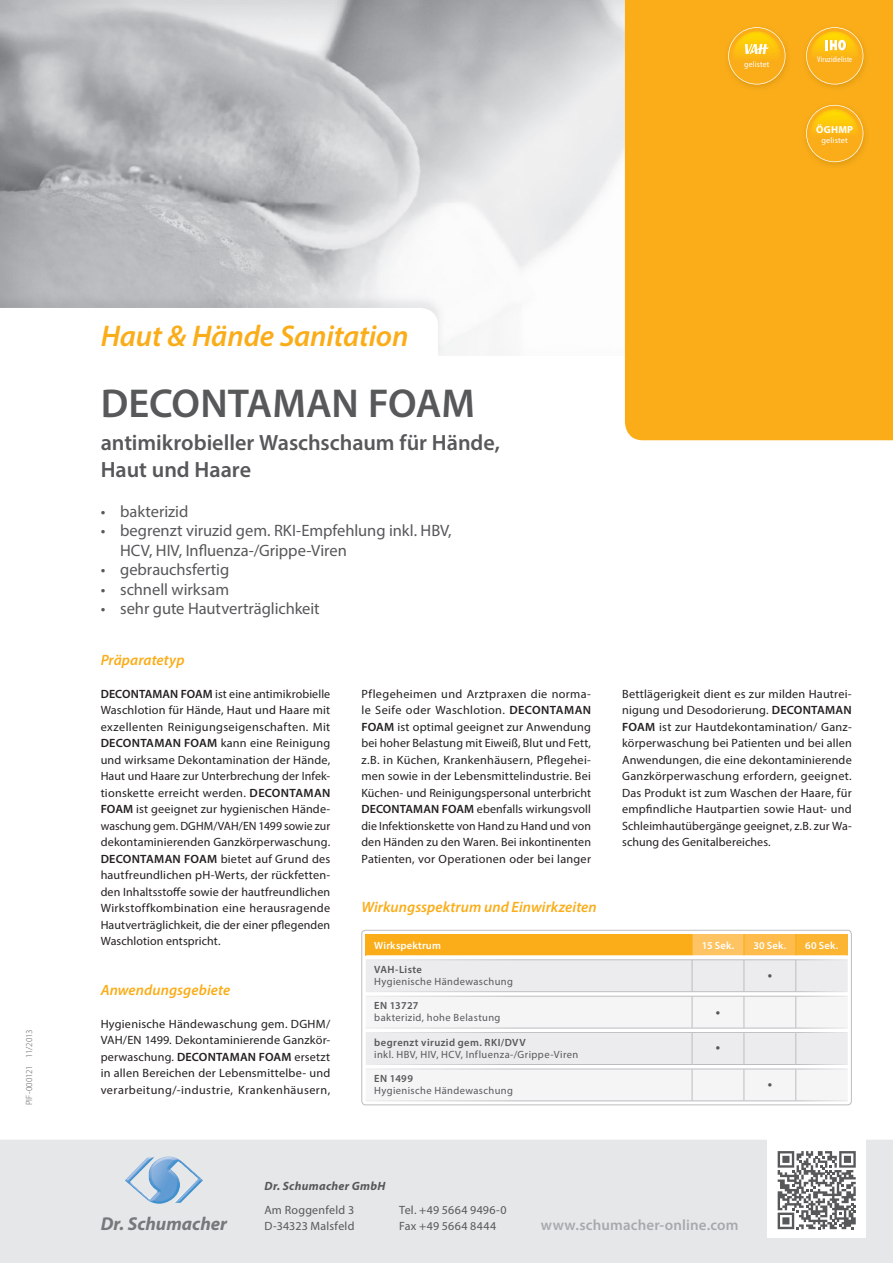
<style>
.page{position:relative;width:893px;height:1263px;background:#fff}
.page>*{position:absolute;margin:0;border:0;box-sizing:border-box;transform-origin:0 0}
.t1{font:600 40.5px "Myriad Pro";color:#57585a}
.t2{font:italic 600 30px "Myriad Pro";letter-spacing:-.005em;color:#faad19}
.t3{font:600 22.2px/26.5px "Myriad Pro";letter-spacing:-.005em;color:#57585a}
.t4{font:italic 700 18.6px "Myriad Pro";color:#76787b}
.t5{font:16.5px/19.5px "Myriad Pro";color:#57585a}
.t6{font:italic 600 15px "Myriad Pro";letter-spacing:.005em;color:#faad19}
.t7{font:600 15px "Myriad Pro";letter-spacing:.01em;color:#a8a9ad}
.t8{font:12px/16.5px "Myriad Pro";letter-spacing:.01em;color:#231f20;text-align:justify}
.t9{font:12px/16.5px "Myriad Pro";letter-spacing:.02em;color:#57585a}
.t10{font:italic 700 12px "Myriad Pro";letter-spacing:.03em;color:#57585a}
.t11{font:900 12px "Myriad Pro";color:#57585a}
.t12{font:10.5px "Myriad Pro";letter-spacing:.04em;color:#57585a}
.t13{font:600 10.5px "Myriad Pro";letter-spacing:.04em;color:#57585a}
.t14{font:600 10.5px "Myriad Pro";letter-spacing:.02em;color:#fff}
.t15{font:700 10.2px "Myriad Pro";letter-spacing:.02em;color:#fff}
.t16{font:300 9px "Myriad Pro";letter-spacing:-.03em;color:#57585a}
.t17{font:condensed 8.25px "Myriad Pro";letter-spacing:.02em;color:#fff}
.t18{font:8.25px "Myriad Pro";letter-spacing:.02em;color:#fff;scale:.95 1}
.t19{font:8.25px "Myriad Pro";letter-spacing:.02em;color:#fff}
.s1{font-weight:600}
</style>
<div class="page">
<img style="left:0;top:0;width:521px;height:294px">
<img style="left:521px;top:0;width:104px;height:355px">
<div style="left:625px;top:0;width:268px;height:440px;background:#faad19"></div>
<div style="left:0;top:1140px;width:893px;height:123px;background:#e6e7e9"></div>
<div style="left:767px;top:1140px;width:99px;height:98px;background:#fff"></div>
<svg style="left:778px;top:1151px;width:78px;height:78px"></svg>
<img style="left:724px;top:25px;width:67px;height:66px">
<svg style="left:728px;top:27px;width:57px;height:57px;background:#fab926"></svg>
<img style="left:802px;top:102px;width:67px;height:67px">
<svg style="left:806px;top:105px;width:57px;height:57px"></svg>
<img style="left:810px;top:109px;width:49px;height:49px;border-radius:25px">
<img style="left:802px;top:25px;width:67px;height:66px">
<svg style="left:806px;top:27px;width:57px;height:57px;background:#fab828"></svg>
<img style="left:125px;top:1156px;width:78px;height:48px">
<div style="left:362px;top:930px;width:489px;height:175px;background:linear-gradient(to right,#fff,#fff);border-radius:4px"></div>
<div style="left:366px;top:934px;width:326px;height:21px;background:#faad19"></div>
<div style="left:692px;top:934px;width:52px;height:21px;background:#fec463"></div>
<div style="left:744px;top:934px;width:52px;height:21px;background:#fdbc4b"></div>
<div style="left:796px;top:934px;width:52px;height:21px;background:#fcb433"></div>
<svg style="left:366px;top:955px;width:482px;height:4px"></svg>
<svg style="left:366px;top:960px;width:482px;height:36px;background:#ececee"></svg>
<svg style="left:366px;top:997px;width:482px;height:103px;fill:#f5f5f6"></svg>
<hr style="left:692px;top:960px;width:1px;height:31px;background:#bcbdc0">
<hr style="left:744px;top:960px;width:1px;height:31px;background:#bcbdc0">
<hr style="left:796px;top:960px;width:1px;height:31px;background:#bcbdc0">
<hr style="left:692px;top:996px;width:1px;height:32px;background:#bcbdc0">
<hr style="left:744px;top:996px;width:1px;height:32px;background:#bcbdc0">
<hr style="left:796px;top:996px;width:1px;height:32px;background:#bcbdc0">
<hr style="left:692px;top:1033px;width:1px;height:31px;background:#bcbdc0">
<hr style="left:744px;top:1033px;width:1px;height:31px;background:#bcbdc0">
<hr style="left:796px;top:1033px;width:1px;height:31px;background:#bcbdc0">
<hr style="left:692px;top:1069px;width:1px;height:32px;background:#bcbdc0">
<hr style="left:744px;top:1069px;width:1px;height:32px;background:#bcbdc0">
<hr style="left:796px;top:1069px;width:1px;height:32px;background:#bcbdc0">
<hr style="left:366px;top:959px;width:326px;height:1px;background:#fff">
<hr style="left:692px;top:959px;width:52px;height:1px;background:#fff">
<hr style="left:744px;top:959px;width:52px;height:1px;background:#fff">
<hr style="left:796px;top:959px;width:52px;height:1px;background:#fff">
<hr style="left:366px;top:996px;width:326px;height:1px;background:#fff">
<hr style="left:692px;top:996px;width:52px;height:1px;background:#fff">
<hr style="left:744px;top:996px;width:52px;height:1px;background:#fff">
<hr style="left:796px;top:996px;width:52px;height:1px;background:#fff">
<hr style="left:366px;top:1032px;width:326px;height:1px;background:#fff">
<hr style="left:692px;top:1032px;width:52px;height:1px;background:#fff">
<hr style="left:744px;top:1032px;width:52px;height:1px;background:#fff">
<hr style="left:796px;top:1032px;width:52px;height:1px;background:#fff">
<hr style="left:366px;top:1069px;width:326px;height:1px;background:#fff">
<hr style="left:692px;top:1069px;width:52px;height:1px;background:#fff">
<hr style="left:744px;top:1069px;width:52px;height:1px;background:#fff">
<hr style="left:796px;top:1069px;width:52px;height:1px;background:#fff">
<hr style="left:366px;top:991px;width:326px;height:1px;background:#fff">
<hr style="left:692px;top:991px;width:52px;height:1px;background:#fff">
<hr style="left:744px;top:991px;width:52px;height:1px;background:#fff">
<hr style="left:796px;top:991px;width:52px;height:1px;background:#fff">
<hr style="left:366px;top:1028px;width:326px;height:1px;background:#fff">
<hr style="left:692px;top:1028px;width:52px;height:1px;background:#fff">
<hr style="left:744px;top:1028px;width:52px;height:1px;background:#fff">
<hr style="left:796px;top:1028px;width:52px;height:1px;background:#fff">
<hr style="left:366px;top:1064px;width:326px;height:1px;background:#fff">
<hr style="left:692px;top:1064px;width:52px;height:1px;background:#fff">
<hr style="left:744px;top:1064px;width:52px;height:1px;background:#fff">
<hr style="left:796px;top:1064px;width:52px;height:1px;background:#fff">
<hr style="left:366px;top:1100px;width:326px;height:1px;background:#fff">
<hr style="left:692px;top:1100px;width:52px;height:1px;background:#fff">
<hr style="left:744px;top:1100px;width:52px;height:1px;background:#fff">
<hr style="left:796px;top:1100px;width:52px;height:1px;background:#fff">
<svg style="left:365px;top:934px;width:1px;height:21px"></svg>
<svg style="left:692px;top:934px;width:1px;height:21px"></svg>
<svg style="left:744px;top:934px;width:1px;height:21px"></svg>
<div style="left:361px;top:930px;width:491px;height:175px;border:1px solid #bcbdc0;border-radius:4px"></div>
<p class="t18" style="left:744px;top:59px;width:28px">gelistet</p>
<p class="t17" style="left:817px;top:54px;width:37px">Viruzidieliste</p>
<p class="t15" style="left:816px;top:123px;width:38px">ÖGHMP</p>
<p class="t19" style="left:821px;top:135px;width:28px">gelistet</p>
<p class="t16" style="left:24px;top:1105px;width:77px;rotate:-90deg">PIF-000121 11/2013</p>
<h2 class="t2" style="left:101px;top:317px;width:309px">Haut &amp; Hände Sanitation</h2>
<h1 class="t1" style="left:101px;top:378px;width:376px">DECONTAMAN FOAM</h1>
<h3 class="t3" style="left:101px;top:429px;width:401px">antimikrobieller Waschschaum für Hände,<br>Haut und Haare</h3>
<h3 class="t5" style="left:101px;top:501px;width:89px">• bakterizid</h3>
<h3 class="t5" style="left:120px;top:521px;width:333px;text-indent:-20px">• begrenzt viruzid gem. RKI-Empfehlung inkl. HBV,<br>HCV, HIV, Influenza-/Grippe-Viren</h3>
<h3 class="t5" style="left:101px;top:560px;width:130px">• gebrauchsfertig</h3>
<h3 class="t5" style="left:101px;top:579px;width:130px">• schnell wirksam</h3>
<h3 class="t5" style="left:101px;top:599px;width:221px">• sehr gute Hautverträglichkeit</h3>
<p class="t6" style="left:101px;top:650px;width:85px">Präparatetyp</p>
<p class="t8" style="left:101px;top:685px;width:231px"><span class="s1">DECONTAMAN FOAM</span> ist eine antimikrobielle Waschlotion für Hände, Haut und Haare mit exzellenten Reinigungseigenschaften. Mit <span class="s1">DECONTAMAN FOAM</span> kann eine Reinigung und wirksame Dekontamination der Hände, Haut und Haare zur Unterbrechung der Infek&shy;tionskette erreicht werden. <span class="s1">DECONTAMAN FOAM</span> ist geeignet zur hygienischen Hände&shy;waschung gem. DGHM/VAH/EN 1499 sowie zur dekontaminierenden Ganzkörperwaschung.<br><span class="s1">DECONTAMAN FOAM</span> bietet auf Grund des hautfreundlichen pH-Werts, der rückfetten&shy;den Inhaltsstoffe sowie der hautfreundlichen Wirkstoffkombination eine herausragende Hautverträglichkeit, die der einer pflegenden Waschlotion entspricht.</p>
<p class="t6" style="left:101px;top:980px;width:131px">Anwendungsgebiete</p>
<p class="t8" style="left:101px;top:1015px;width:231px">Hygienische Händewaschung gem. DGHM/ VAH/EN 1499. Dekontaminierende Ganzkör&shy;perwaschung. <span class="s1">DECONTAMAN FOAM</span> ersetzt in allen Bereichen der Lebensmittelbe- und verarbeitung/-industrie, Krankenhäusern,</p>
<p class="t8" style="left:361px;top:685px;width:231px">Pflegeheimen und Arztpraxen die norma&shy;le Seife oder Waschlotion. <span class="s1">DECONTAMAN FOAM</span> ist optimal geeignet zur Anwendung bei hoher Belastung mit Eiweiß, Blut und Fett, z.B. in Küchen, Krankenhäusern, Pflegehei&shy;men sowie in der Lebensmittelindustrie. Bei Küchen- und Reinigungspersonal unterbricht <span class="s1">DECONTAMAN FOAM</span> ebenfalls wirkungsvoll die Infektionskette von Hand zu Hand und von den Händen zu den Waren. Bei inkontinenten Patienten, vor Operationen oder bei langer</p>
<p class="t8" style="left:622px;top:685px;width:231px">Bettlägerigkeit dient es zur milden Hautrei&shy;nigung und Desodorierung. <span class="s1">DECONTAMAN FOAM</span> ist zur Hautdekontamination/ Ganz&shy;körperwaschung bei Patienten und bei allen Anwendungen, die eine dekontaminierende Ganzkörperwaschung erfordern, geeignet.<br>Das Produkt ist zum Waschen der Haare, für empfindliche Hautpartien sowie Haut- und Schleimhautübergänge geeignet, z.B. zur Wa&shy;schung des Genitalbereiches.</p>
<p class="t6" style="left:361px;top:898px;width:237px">Wirkungsspektrum und Einwirkzeiten</p>
<p class="t14" style="left:374px;top:938px;width:68px">Wirkspektrum</p>
<p class="t14" style="left:702px;top:938px;width:34px">15 Sek.</p>
<p class="t14" style="left:753px;top:938px;width:34px">30 Sek.</p>
<p class="t14" style="left:805px;top:938px;width:35px">60 Sek.</p>
<p class="t13" style="left:374px;top:962px;width:49px">VAH-Liste</p>
<p class="t12" style="left:374px;top:975px;width:140px">Hygienische Händewaschung</p>
<p class="t11" style="left:768px;top:967px;width:6px">•</p>
<p class="t13" style="left:374px;top:999px;width:46px">EN 13727</p>
<p class="t12" style="left:374px;top:1011px;width:128px">bakterizid, hohe Belastung</p>
<p class="t13" style="left:374px;top:1035px;width:153px">begrenzt viruzid gem. RKI/DVV</p>
<p class="t12" style="left:374px;top:1047px;width:206px">inkl. HBV, HIV, HCV, Influenza-/Grippe-Viren</p>
<p class="t13" style="left:374px;top:1072px;width:40px">EN 1499</p>
<p class="t12" style="left:374px;top:1084px;width:140px">Hygienische Händewaschung</p>
<p class="t11" style="left:716px;top:1003px;width:6px">•</p>
<p class="t11" style="left:716px;top:1039px;width:6px">•</p>
<p class="t11" style="left:768px;top:1076px;width:6px">•</p>
<p class="t10" style="left:264px;top:1178px;width:123px">Dr. Schumacher GmbH</p>
<p class="t9" style="left:264px;top:1201px;width:91px">Am Roggenfeld 3<br>D-34323 Malsfeld</p>
<p class="t9" style="left:399px;top:1201px;width:109px">Tel. +49 5664 9496-0<br>Fax +49 5664 8444</p>
<h3 class="t4" style="left:101px;top:1212px;width:128px">Dr. Schumacher</h3>
<p class="t7" style="left:541px;top:1216px;width:199px">www.schumacher-online.com</p>
</div>
